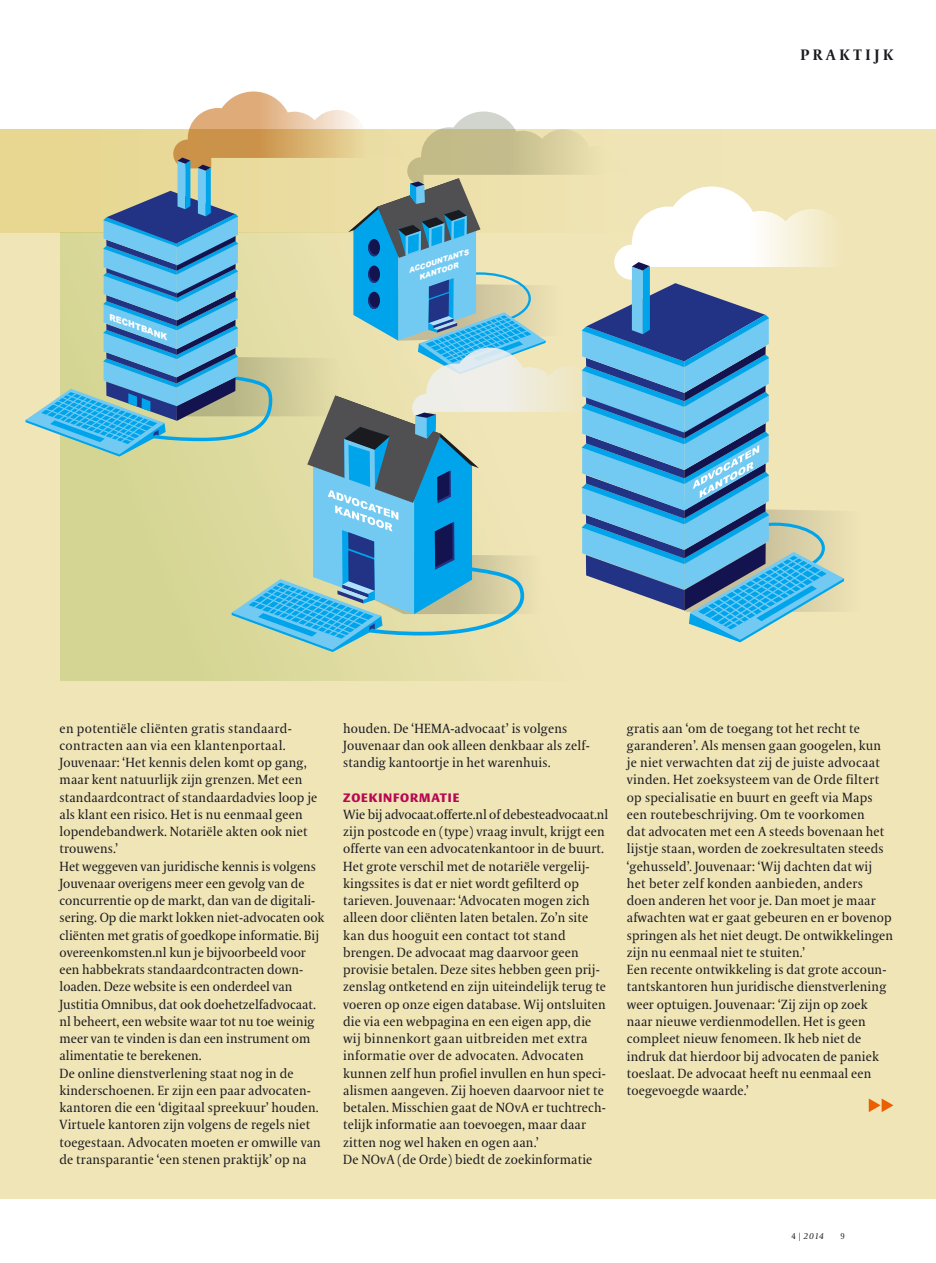
<style>
.page{position:relative;width:936px;height:1263px;background:#fff}
.page>*{position:absolute;margin:0;border:0;box-sizing:border-box;transform-origin:0 0}
.t1{font:700 15px "VPRO Coranto";letter-spacing:.25em;color:#1a1a1f}
.t2{font:13.2px/17.2px "VPRO Coranto";letter-spacing:.01em;color:#1a1a1f}
.t3{font:700 12px "VPRO Vesta";letter-spacing:.07em;color:#b80852}
.t4{font:italic 900 8.4px "Arial";color:#fff;scale:1.04 1}
.t5{font:italic 8.25px "VPRO Coranto";color:#1a1a1f}
.t6{font:8.25px "VPRO Coranto Cn";color:#1a1a1f}
.t7{font:italic 900 7.2px/9.4px "Arial";color:#fff}
.s1{font-family:"VPRO Coranto Cn";font-style:normal}
</style>
<div class="page">
<div style="left:0;top:129px;width:935px;height:1069px;background:#f0e5b7"></div>
<div style="left:0;top:129px;width:721px;height:103px;background:#e7d791"></div>
<div style="left:60px;top:232px;width:833px;height:449px;background:linear-gradient(to right,#d2d491,#f7e9c1)"></div>
<svg style="left:868px;top:1098px;width:25px;height:14px"></svg>
<svg style="left:26px;top:91px;width:867px;height:562px"></svg>
<p class="t4" style="left:113px;top:311px;width:61px;rotate:20deg">rechtbank</p>
<p class="t7" style="left:414px;top:264px;width:56px;text-indent:-8px;rotate:-18deg">accountants kantoor</p>
<p class="t1" style="left:800px;top:45px;width:39px">Prakt</p>
<p class="t1" style="left:865px;top:45px;width:28px">ijk</p>
<p class="t2" style="left:60px;top:719px;width:266px">en potentiële cliënten gratis standaard&shy;contracten aan via een klantenportaal.<br>Jouvenaar: ‘Het kennis delen komt op gang, maar kent natuurlijk zijn grenzen. Met een standaardcontract of standaardadvies loop je als klant een risico. Het is nu eenmaal geen lopendebandwerk. Notariële akten ook niet trouwens.’<br>Het weggeven van juridische kennis is volgens Jouvenaar overigens meer een gevolg van de concurrentie op de markt, dan van de digitali&shy;sering. Op die markt lokken niet-advocaten ook cliënten met gratis of goedkope informatie. Bij overeenkomsten.nl kun je bijvoorbeeld voor een habbekrats standaardcontracten down&shy;loaden. Deze website is een onderdeel van Justitia Omnibus, dat ook doehetzelfadvocaat. nl beheert, een website waar tot nu toe weinig meer van te vinden is dan een instrument om alimentatie te berekenen.<br>De online dienstverlening staat nog in de kinderschoenen. Er zijn een paar advocaten&shy;kantoren die een ‘digitaal spreekuur’ houden.<br>Virtuele kantoren zijn volgens de regels niet toegestaan. Advocaten moeten er omwille van de transparantie ‘een stenen praktijk’ op na</p>
<p class="t2" style="left:343px;top:719px;width:248px">houden. De ‘HEMA-advocaat’ is volgens<br>Jouvenaar dan ook alleen denkbaar als zelf&shy;standig kantoortje in het warenhuis.</p>
<p class="t3" style="left:343px;top:792px;width:117px">ZOEKINFORMATIE</p>
<p class="t2" style="left:343px;top:806px;width:266px">Wie bij advocaat.offerte.nl of debesteadvocaat.nl zijn postcode en (type) vraag invult, krijgt een offerte van een advocatenkantoor in de buurt.<br>Het grote verschil met de notariële vergelij&shy;kingssites is dat er niet wordt gefilterd op tarieven. Jouvenaar: ‘Advocaten mogen zich alleen door cliënten laten betalen. Zo’n site kan dus hooguit een contact tot stand brengen. De advocaat mag daarvoor geen provisie betalen. Deze sites hebben geen prij&shy;zenslag ontketend en zijn uiteindelijk terug te voeren op onze eigen database. Wij ontsluiten die via een webpagina en een eigen app, die wij binnenkort gaan uitbreiden met extra informatie over de advocaten. Advocaten kunnen zelf hun profiel invullen en hun speci&shy;alismen aangeven. Zij hoeven daarvoor niet te betalen. Misschien gaat de NOvA er tuchtrech&shy;telijk informatie aan toevoegen, maar daar zitten nog wel haken en ogen aan.’<br>De NOvA (de Orde) biedt de zoekinformatie</p>
<p class="t2" style="left:626px;top:719px;width:268px">gratis aan ‘om de toegang tot het recht te garanderen’. Als mensen gaan googelen, kun je niet verwachten dat zij de juiste advocaat vinden. Het zoeksysteem van de Orde filtert op specialisatie en buurt en geeft via Maps een routebeschrijving. Om te voorkomen<br>dat advocaten met een A steeds bovenaan het lijstje staan, worden de zoekresultaten steeds ‘gehusseld’. Jouvenaar: ‘Wij dachten dat wij het beter zelf konden aanbieden, anders doen anderen het voor je. Dan moet je maar afwachten wat er gaat gebeuren en er bovenop springen als het niet deugt. De ontwikkelingen zijn nu eenmaal niet te stuiten.’<br>Een recente ontwikkeling is dat grote accoun&shy;tantskantoren hun juridische dienstverlening weer optuigen. Jouvenaar: ‘Zij zijn op zoek naar nieuwe verdienmodellen. Het is geen compleet nieuw fenomeen. Ik heb niet de indruk dat hierdoor bij advocaten de paniek toeslaat. De advocaat heeft nu eenmaal een toegevoegde waarde.’</p>
<p class="t5" style="left:791px;top:1231px;width:34px"><span class="s1">4 |</span> 2014</p>
<p class="t6" style="left:840px;top:1231px;width:6px">9</p>
</div>
